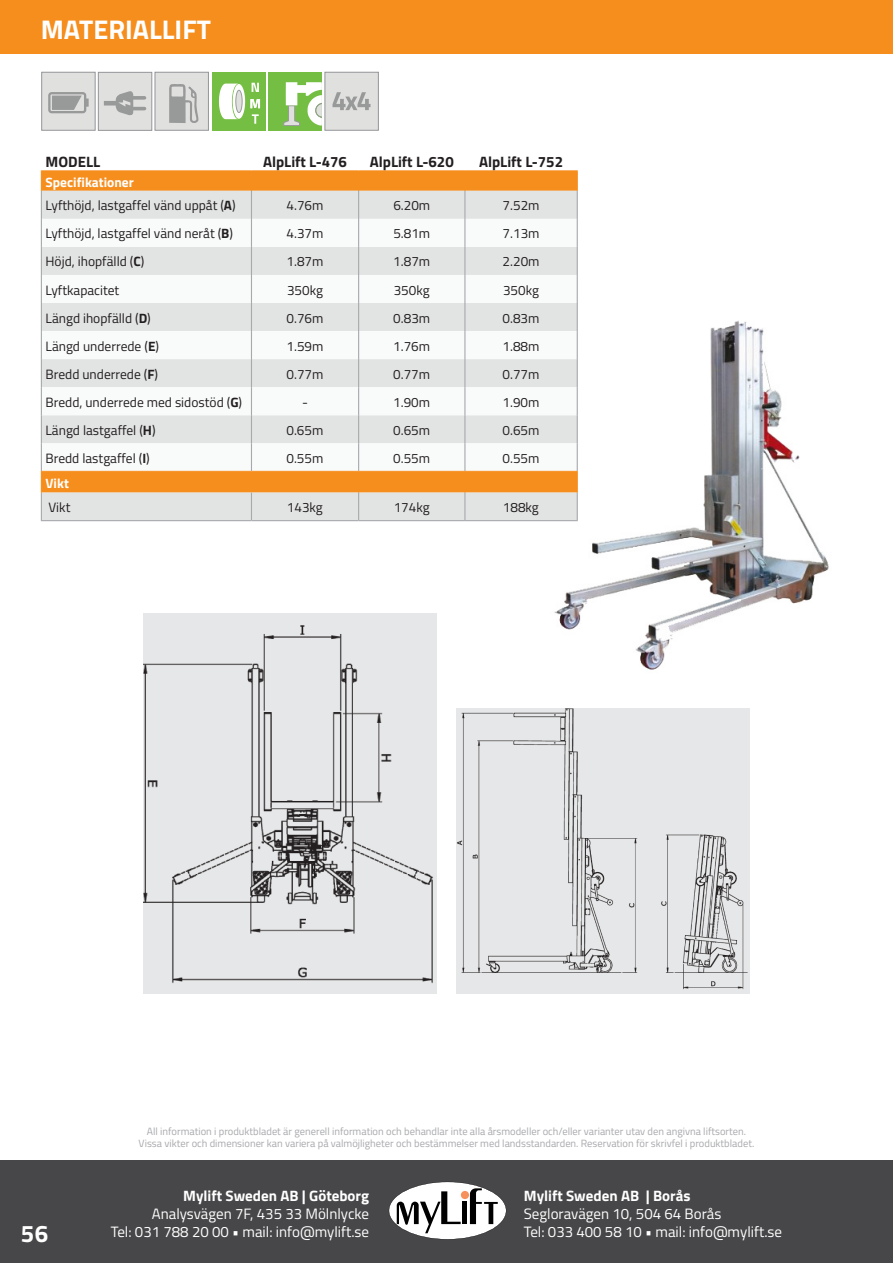
<style>
.page{position:relative;width:893px;height:1263px;background:#fff}
.page>*{position:absolute;margin:0;border:0;box-sizing:border-box;transform-origin:0 0}
.t1{font:700 27px "Titillium Web";color:#fff}
.t2{font:700 24px "Titillium Web";color:#fff}
.t3{font:15px/18px "Titillium Web";color:#fff;text-align:right}
.t4{font:700 15px "Titillium Web";color:#fff}
.t5{font:700 15px "Titillium Web";color:#231f20}
.t6{font:13.5px/23.9px "Titillium Web";color:#231f20}
.t7{font:700 13.5px "Titillium Web";color:#fff}
.t8{font:10.5px/12.6px "Titillium Web";color:#a8a9ad;text-align:center}
.s1{font-weight:700;color:#fff}
.s2{font-weight:700}
</style>
<div class="page">
<div style="left:0;top:1161px;width:893px;height:102px;background:#474749"></div>
<svg style="left:389px;top:1182px;width:117px;height:57px"></svg>
<div style="left:461px;top:1191px;width:8px;height:8px;background:#f6915c;border-radius:50%"></div>
<div style="left:0;top:0;width:893px;height:53px;background:#f68e1e"></div>
<img style="left:509px;top:320px;width:320px;height:350px">
<svg style="left:41px;top:170px;width:537px;height:351px"></svg>
<img style="left:457px;top:709px;width:293px;height:285px">
<img style="left:143px;top:613px;width:293px;height:381px">
<div style="left:98px;top:72px;width:54px;height:59px;background:#e0e1df;border:1px solid #939598"></div>
<svg style="left:104px;top:91px;width:42px;height:25px"></svg>
<div style="left:155px;top:72px;width:54px;height:58px;background:#e0e1df;border:1px solid #939598"></div>
<svg style="left:169px;top:84px;width:30px;height:39px"></svg>
<div style="left:325px;top:72px;width:54px;height:58px;background:#e0e1df;border:1px solid #939598"></div>
<svg style="left:332px;top:92px;width:38px;height:18px"></svg>
<div style="left:42px;top:72px;width:53px;height:58px;background:#e0e1df;border:1px solid #939598"></div>
<svg style="left:48px;top:92px;width:41px;height:21px"></svg>
<div style="left:268px;top:72px;width:54px;height:58px;background:#74bf43"></div>
<svg style="left:283px;top:82px;width:39px;height:44px"></svg>
<div style="left:212px;top:72px;width:53px;height:58px;background:#74bf43"></div>
<svg style="left:219px;top:83px;width:41px;height:41px"></svg>
<h1 class="t1" style="left:41px;top:9px;width:172px">MATERIALLIFT</h1>
<p class="t5" style="left:46px;top:150px;width:56px">MODELL</p>
<p class="t5" style="left:263px;top:150px;width:85px">AlpLift L-476</p>
<p class="t5" style="left:370px;top:150px;width:85px">AlpLift L-620</p>
<p class="t5" style="left:479px;top:150px;width:85px">AlpLift L-752</p>
<p class="t6" style="left:46px;top:169px;width:191px"><span class="s1">Specifikationer<br></span>Lyfthöjd, lastgaffel vänd uppåt (<span class="s2">A</span>)</p>
<p class="t6" style="left:287px;top:193px;width:38px">4.76m</p>
<p class="t6" style="left:393px;top:193px;width:38px">6.20m</p>
<p class="t6" style="left:503px;top:193px;width:38px">7.52m</p>
<p class="t6" style="left:46px;top:221px;width:189px">Lyfthöjd, lastgaffel vänd neråt (<span class="s2">B</span>)</p>
<p class="t6" style="left:287px;top:221px;width:38px">4.37m</p>
<p class="t6" style="left:393px;top:221px;width:38px">5.81m</p>
<p class="t6" style="left:503px;top:221px;width:38px">7.13m</p>
<p class="t6" style="left:46px;top:249px;width:100px">Höjd, ihopfälld (<span class="s2">C</span>)</p>
<p class="t6" style="left:287px;top:249px;width:38px">1.87m</p>
<p class="t6" style="left:393px;top:249px;width:38px">1.87m</p>
<p class="t6" style="left:503px;top:249px;width:38px">2.20m</p>
<p class="t6" style="left:46px;top:277px;width:75px">Lyftkapacitet</p>
<p class="t6" style="left:287px;top:277px;width:37px">350kg</p>
<p class="t6" style="left:394px;top:277px;width:37px">350kg</p>
<p class="t6" style="left:503px;top:277px;width:37px">350kg</p>
<p class="t6" style="left:46px;top:305px;width:107px">Längd ihopfälld (<span class="s2">D</span>)</p>
<p class="t6" style="left:287px;top:305px;width:38px">0.76m</p>
<p class="t6" style="left:393px;top:305px;width:38px">0.83m</p>
<p class="t6" style="left:503px;top:305px;width:38px">0.83m</p>
<p class="t6" style="left:46px;top:333px;width:115px">Längd underrede (<span class="s2">E</span>)</p>
<p class="t6" style="left:287px;top:333px;width:38px">1.59m</p>
<p class="t6" style="left:393px;top:333px;width:38px">1.76m</p>
<p class="t6" style="left:503px;top:333px;width:38px">1.88m</p>
<p class="t6" style="left:46px;top:361px;width:114px">Bredd underrede (<span class="s2">F</span>)</p>
<p class="t6" style="left:287px;top:361px;width:38px">0.77m</p>
<p class="t6" style="left:393px;top:361px;width:38px">0.77m</p>
<p class="t6" style="left:503px;top:361px;width:38px">0.77m</p>
<p class="t6" style="left:46px;top:389px;width:198px">Bredd, underrede med sidostöd (<span class="s2">G</span>)</p>
<p class="t6" style="left:302px;top:389px;width:7px">-</p>
<p class="t6" style="left:393px;top:389px;width:38px">1.90m</p>
<p class="t6" style="left:503px;top:389px;width:38px">1.90m</p>
<p class="t6" style="left:46px;top:417px;width:112px">Längd lastgaffel (<span class="s2">H</span>)</p>
<p class="t6" style="left:286px;top:417px;width:38px">0.65m</p>
<p class="t6" style="left:393px;top:417px;width:38px">0.65m</p>
<p class="t6" style="left:503px;top:417px;width:38px">0.65m</p>
<p class="t6" style="left:46px;top:445px;width:106px">Bredd lastgaffel (<span class="s2">I</span>)</p>
<p class="t6" style="left:286px;top:445px;width:38px">0.55m</p>
<p class="t6" style="left:393px;top:445px;width:38px">0.55m</p>
<p class="t6" style="left:502px;top:445px;width:38px">0.55m</p>
<p class="t7" style="left:45px;top:473px;width:25px">Vikt</p>
<p class="t6" style="left:48px;top:495px;width:24px">Vikt</p>
<p class="t6" style="left:287px;top:495px;width:37px">143kg</p>
<p class="t6" style="left:394px;top:495px;width:37px">174kg</p>
<p class="t6" style="left:503px;top:495px;width:37px">188kg</p>
<p class="t8" style="left:139px;top:1124px;width:617px">All information i produktbladet är generell information och behandlar inte alla årsmodeller och/eller varianter utav den angivna liftsorten.<br>Vissa vikter och dimensioner kan variera på valmöjligheter och bestämmelser med landsstandarden. Reservation för skrivfel i produktbladet.</p>
<p class="t4" style="left:524px;top:1184px;width:168px">Mylift Sweden AB | Borås</p>
<p class="t3" style="left:524px;top:1204px;width:199px">Segloravägen 10, 504 64 Borås</p>
<p class="t4" style="left:183px;top:1184px;width:187px">Mylift Sweden AB | Göteborg</p>
<p class="t3" style="left:111px;top:1204px;width:260px">Analysvägen 7F, 435 33 Mölnlycke<br>Tel: 031 788 20 00 • mail: info@mylift.se</p>
<h2 class="t2" style="left:21px;top:1215px;width:29px">56</h2>
<p class="t3" style="left:524px;top:1222px;width:260px">Tel: 033 400 58 10 • mail: info@mylift.se</p>
</div>
